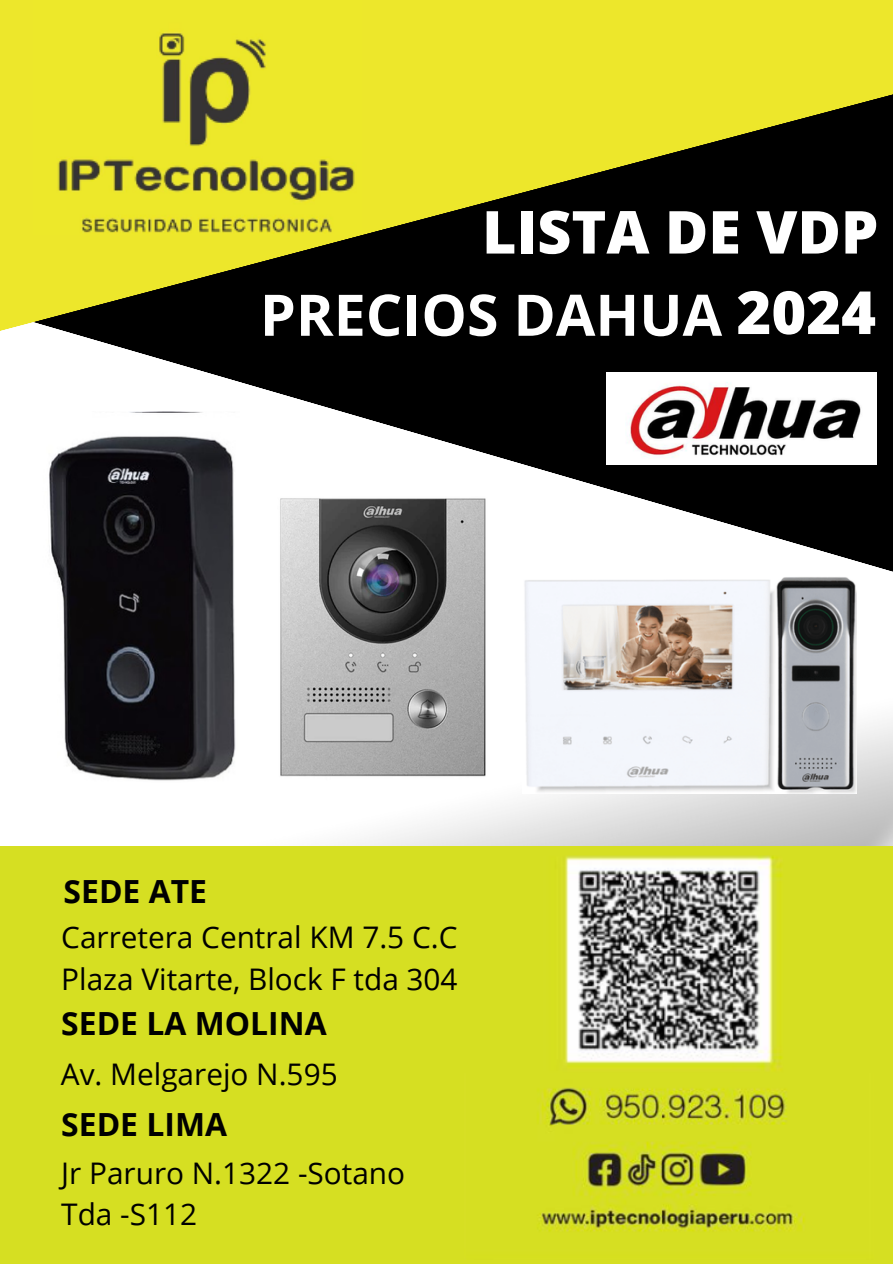
<style>
.page{position:relative;width:893px;height:1264px;background:#fff}
.page>*{position:absolute;margin:0;border:0;box-sizing:border-box;transform-origin:0 0}
.t1{font:800 59.25px "Open Sans";color:#fff}
.t2{font:700 57.3px "Open Sans";color:#fff}
.t3{font:700 31.8px "Open Sans";color:#000}
.t4{font:29.7px "Open Sans";color:#000}
.s1{font-weight:800;font-size:59.55px}
</style>
<div class="page">
<svg style="left:206px;top:372px;width:686px;height:274px"></svg>
<svg style="left:0;top:0;width:892px;height:372px;background:#6e6c18"></svg>
<div style="left:0;top:846px;width:892px;height:417px;background:#d6df22"></div>
<img style="left:33px;top:0;width:329px;height:234px">
<img style="left:565px;top:855px;width:218px;height:216px">
<img style="left:537px;top:1087px;width:268px;height:145px">
<img style="left:606px;top:372px;width:270px;height:93px">
<img style="left:522px;top:571px;width:334px;height:222px">
<img style="left:271px;top:485px;width:219px;height:293px">
<img style="left:49px;top:411px;width:190px;height:370px">
<h1 class="t1" style="left:482px;top:190px;width:398px">LISTA DE VDP</h1>
<h1 class="t2" style="left:260px;top:274px;width:617px">PRECIOS DAHUA <span class="s1">2024</span></h1>
<p class="t3" style="left:64px;top:869px;width:145px">SEDE ATE</p>
<p class="t4" style="left:61px;top:916px;width:397px">Carretera Central KM 7.5 C.C</p>
<p class="t4" style="left:61px;top:958px;width:398px">Plaza Vitarte, Block F tda 304</p>
<p class="t3" style="left:61px;top:1001px;width:267px">SEDE LA MOLINA</p>
<p class="t4" style="left:61px;top:1052px;width:278px">Av. Melgarejo N.595</p>
<p class="t3" style="left:61px;top:1102px;width:167px">SEDE LIMA</p>
<h2 class="t4" style="left:61px;top:1151px;width:345px">Jr Paruro N.1322 -Sotano</h2>
<p class="t4" style="left:61px;top:1193px;width:137px">Tda -S112</p>
</div>
